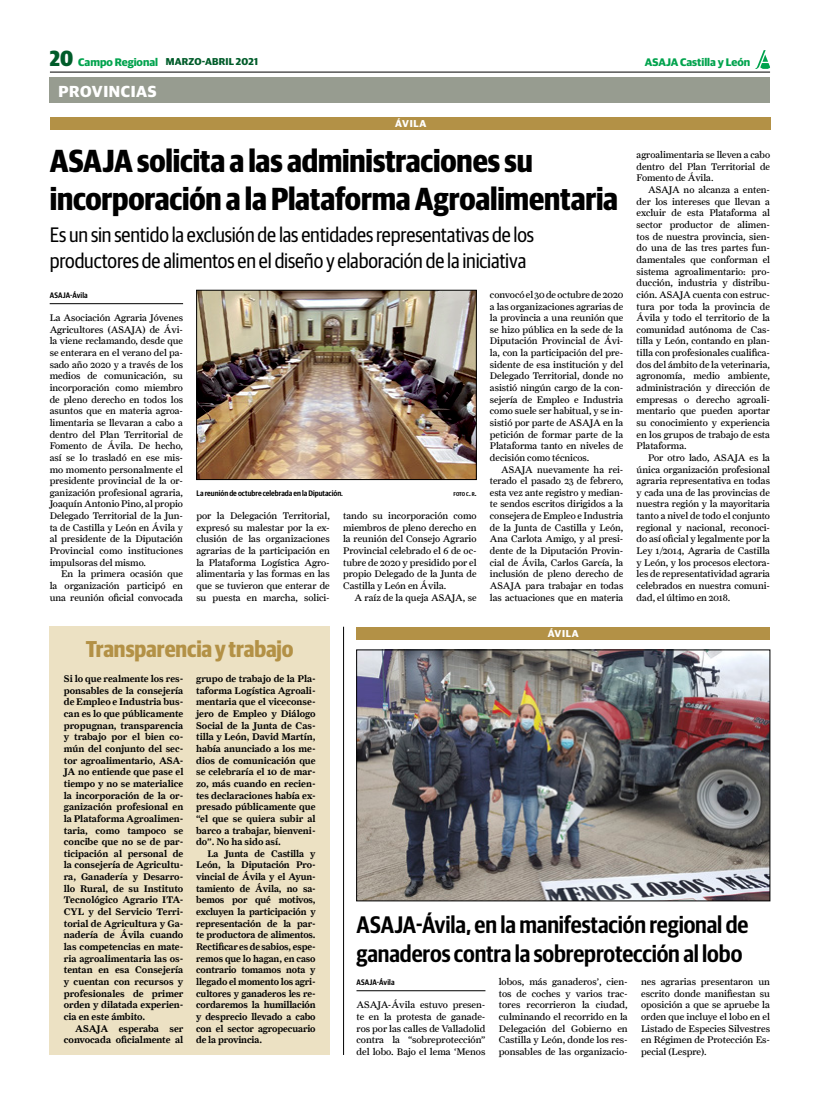
<style>
.page{position:relative;width:820px;height:1106px;background:#fff}
.page>*{position:absolute;margin:0;border:0;box-sizing:border-box;transform-origin:0 0}
.t1{font:700 32px/38.4px "Guardian Sans Cond";letter-spacing:-.005em;color:#000}
.t2{font:600 24px/28.8px "Guardian Sans Cond";letter-spacing:-.005em;color:#000}
.t3{font:700 23px "Guardian Sans Cond";color:#b39146}
.t4{font:21px/26px "Guardian Sans Cond";letter-spacing:-.01em;color:#000}
.t5{font:700 16px "Guardian Sans";letter-spacing:.04em;color:#fff}
.t6{font:700 11px "Guardian Sans";color:#00a34d}
.t7{font:700 10px "Guardian Sans";letter-spacing:.02em;color:#005c2a}
.t8{font:700 10px "Guardian Sans";letter-spacing:.07em;color:#fff}
.t9{font:9.7px/11.6px "Farnham Text";color:#000;text-align:justify}
.t10{font:9.7px/11.6px "Farnham Text Semi";color:#000;text-align:justify}
.t11{font:600 8px "Guardian Sans Cond";color:#000}
.t12{font:600 5.6px "Guardian Sans Cond";color:#000}
.s1{font-family:"Guardian Sans Cond";font-weight:800;font-size:22px;color:#005c2a}
.s2{font-size:8px}
</style>
<div class="page">
<div style="left:50px;top:78px;width:719px;height:25px;background:#979c90"></div>
<hr style="left:50px;top:72px;width:719px;height:1px;background:#000">
<svg style="left:755px;top:50px;width:14px;height:19px"></svg>
<hr style="left:50px;top:303px;width:133px;height:1px;background:#000">
<div style="left:51px;top:117px;width:719px;height:12px;background:#b39146"></div>
<div style="left:356px;top:626px;width:413px;height:13px;background:#b39146"></div>
<img style="left:198px;top:292px;width:276px;height:185px">
<div style="left:196px;top:290px;width:280px;height:189px;border:1px solid #000"></div>
<img style="left:358px;top:652px;width:409px;height:247px">
<div style="left:356px;top:650px;width:413px;height:251px;border:1px solid #000"></div>
<hr style="left:356px;top:990px;width:129px;height:1px;background:#000">
<hr style="left:343px;top:626px;width:1px;height:429px;background:#000">
<div style="left:50px;top:626px;width:280px;height:429px;background:#ece1c3"></div>
<p class="t6" style="left:50px;top:53px;width:110px"><span class="s1">20</span> Campo Regional</p>
<p class="t6" style="left:644px;top:54px;width:107px">ASAJA Castilla y León</p>
<p class="t7" style="left:166px;top:54px;width:94px">MARZO-ABRIL 2021</p>
<h3 class="t5" style="left:58px;top:79px;width:100px">PROVINCIAS</h3>
<p class="t8" style="left:395px;top:116px;width:33px">ÁVILA</p>
<h1 class="t1" style="left:50px;top:139px;width:569px">ASAJA solicita a las administraciones su incorporación a la Plataforma Agroalimentaria</h1>
<h3 class="t4" style="left:50px;top:220px;width:486px">Es un sin sentido la exclusión de las entidades representativas de los productores de alimentos en el diseño y elaboración de la iniciativa</h3>
<p class="t11" style="left:50px;top:289px;width:40px">ASAJA-Ávila</p>
<p class="t9" style="left:50px;top:312px;width:135px">La Asociación Agraria Jóvenes Agricultores (ASAJA) de Ávi&shy;la viene reclamando, desde que se enterara en el verano del pa&shy;sado año 2020 y a través de los medios de comunicación, su incorporación como miembro de pleno derecho en todos los asuntos que en materia agroa&shy;limentaria se llevaran a cabo a dentro del Plan Territorial de Fomento de Ávila. De hecho, así se lo trasladó en ese mis&shy;mo momento personalmente el presidente provincial de la or&shy;ganización profesional agraria, Joaquín Antonio Pino, al propio Delegado Territorial de la Jun&shy;ta de Castilla y León en Ávila y al presidente de la Diputación Provincial como instituciones impulsoras del mismo.</p>
<p class="t9" style="left:50px;top:568px;width:135px;text-indent:11px">En la primera ocasión que la organización participó en una reunión oficial convocada</p>
<p class="t9" style="left:489px;top:288px;width:135px">convocó el 30 de octubre de 2020 a las organizaciones agrarias de la provincia a una reunión que se hizo pública en la sede de la Diputación Provincial de Ávi&shy;la, con la participación del pre&shy;sidente de esa institución y del Delegado Territorial, donde no asistió ningún cargo de la con&shy;sejería de Empleo e Industria como suele ser habitual, y se in&shy;sistió por parte de ASAJA en la petición de formar parte de la Plataforma tanto en niveles de decisión como técnicos.</p>
<p class="t9" style="left:489px;top:463px;width:135px;text-indent:11px">ASAJA nuevamente ha rei&shy;terado el pasado 23 de febrero, esta vez ante registro y median&shy;te sendos escritos dirigidos a la consejera de Empleo e Industria de la Junta de Castilla y León, Ana Carlota Amigo, y al presi&shy;dente de la Diputación Provin&shy;cial de Ávila, Carlos García, la inclusión de pleno derecho de ASAJA para trabajar en todas las actuaciones que en materia</p>
<p class="t11" style="left:196px;top:487px;width:148px">La reunión de octubre celebrada en la Diputación.</p>
<p class="t12" style="left:453px;top:490px;width:25px">FOTO C<span class="s2">.</span> R<span class="s2">.</span></p>
<p class="t9" style="left:196px;top:510px;width:135px">por la Delegación Territorial, expresó su malestar por la ex&shy;clusión de las organizaciones agrarias de la participación en la Plataforma Logística Agro&shy;alimentaria y las formas en las que se tuvieron que enterar de su puesta en marcha, solici-</p>
<p class="t9" style="left:343px;top:510px;width:135px">tando su incorporación como miembros de pleno derecho en la reunión del Consejo Agrario Provincial celebrado el 6 de oc&shy;tubre de 2020 y presidido por el propio Delegado de la Junta de Castilla y León en Ávila.</p>
<p class="t9" style="left:354px;top:591px;width:123px">A raíz de la queja ASAJA, se</p>
<p class="t8" style="left:547px;top:626px;width:33px">ÁVILA</p>
<p class="t9" style="left:636px;top:149px;width:135px">agroalimentaria se lleven a cabo dentro del Plan Territorial de Fomento de Ávila.</p>
<p class="t9" style="left:636px;top:184px;width:135px;text-indent:11px">ASAJA no alcanza a enten&shy;der los intereses que llevan a excluir de esta Plataforma al sector productor de alimen&shy;tos de nuestra provincia, sien&shy;do una de las tres partes fun&shy;damentales que conforman el sistema agroalimentario: pro&shy;ducción, industria y distribu&shy;ción. ASAJA cuenta con estruc&shy;tura por toda la provincia de Ávila y todo el territorio de la comunidad autónoma de Cas&shy;tilla y León, contando en plan&shy;tilla con profesionales cualifica&shy;dos del ámbito de la veterinaria, agronomía, medio ambiente, administración y dirección de empresas o derecho agroali&shy;mentario que pueden aportar su conocimiento y experiencia en los grupos de trabajo de esta Plataforma.</p>
<p class="t9" style="left:636px;top:451px;width:135px;text-indent:11px">Por otro lado, ASAJA es la única organización profesional agraria representativa en todas y cada una de las provincias de nuestra región y la mayoritaria tanto a nivel de todo el conjunto regional y nacional, reconoci&shy;do así oficial y legalmente por la Ley 1/2014, Agraria de Castilla y León, y los procesos electora&shy;les de representatividad agraria celebrados en nuestra comuni&shy;dad, el último en 2018.</p>
<h3 class="t3" style="left:86px;top:632px;width:209px">Transparencia y trabajo</h3>
<p class="t10" style="left:64px;top:673px;width:121px">Si lo que realmente los res&shy;ponsables de la consejería de Empleo e Industria bus&shy;can es lo que públicamente propugnan, transparencia y trabajo por el bien co&shy;mún del conjunto del sec&shy;tor agroalimentario, ASA-JA no entiende que pase el tiempo y no se materialice la incorporación de la or&shy;ganización profesional en la Plataforma Agroalimen&shy;taria, como tampoco se concibe que no se de par&shy;ticipación al personal de la consejería de Agricultu&shy;ra, Ganadería y Desarro&shy;llo Rural, de su Instituto Tecnológico Agrario ITA-CYL y del Servicio Terri&shy;torial de Agricultura y Ga&shy;nadería de Ávila cuando las competencias en mate&shy;ria agroalimentaria las os&shy;tentan en esa Consejería y cuentan con recursos y profesionales de primer orden y dilatada experien&shy;cia en este ámbito.</p>
<p class="t10" style="left:64px;top:1022px;width:121px;text-align:right">ASAJA esperaba ser convocada oficialmente al</p>
<p class="t10" style="left:196px;top:673px;width:121px">grupo de trabajo de la Pla&shy;taforma Logística Agroali&shy;mentaria que el viceconse&shy;jero de Empleo y Diálogo Social de la Junta de Cas&shy;tilla y León, David Martín, había anunciado a los me&shy;dios de comunicación que se celebraría el 10 de mar&shy;zo, más cuando en recien&shy;tes declaraciones había ex&shy;presado públicamente que “el que se quiera subir al barco a trabajar, bienveni&shy;do”. No ha sido así.</p>
<p class="t10" style="left:196px;top:847px;width:121px;text-indent:11px">La Junta de Castilla y León, la Diputación Pro&shy;vincial de Ávila y el Ayun&shy;tamiento de Ávila, no sa&shy;bemos por qué motivos, excluyen la participación y representación de la par&shy;te productora de alimentos.<br>Rectificar es de sabios, espe&shy;remos que lo hagan, en caso contrario tomamos nota y llegado el momento los agri&shy;cultores y ganaderos les re&shy;cordaremos la humillación y desprecio llevado a cabo con el sector agropecuario de la provincia.</p>
<h2 class="t2" style="left:356px;top:908px;width:393px">ASAJA-Ávila, en la manifestación regional de ganaderos contra la sobreprotección al lobo</h2>
<p class="t11" style="left:356px;top:976px;width:40px">ASAJA-Ávila</p>
<p class="t9" style="left:356px;top:999px;width:130px">ASAJA-Ávila estuvo presen&shy;te en la protesta de ganade&shy;ros por las calles de Valladolid contra la “sobreprotección” del lobo. Bajo el lema ‘Menos</p>
<p class="t9" style="left:498px;top:975px;width:130px">lobos, más ganaderos’, cien&shy;tos de coches y varios trac&shy;tores recorrieron la ciudad, culminando el recorrido en la Delegación del Gobierno en Castilla y León, donde los res&shy;ponsables de las organizacio-</p>
<p class="t9" style="left:640px;top:975px;width:130px">nes agrarias presentaron un escrito donde manifiestan su oposición a que se apruebe la orden que incluye el lobo en el Listado de Especies Silvestres en Régimen de Protección Es&shy;pecial (Lespre).</p>
</div>
